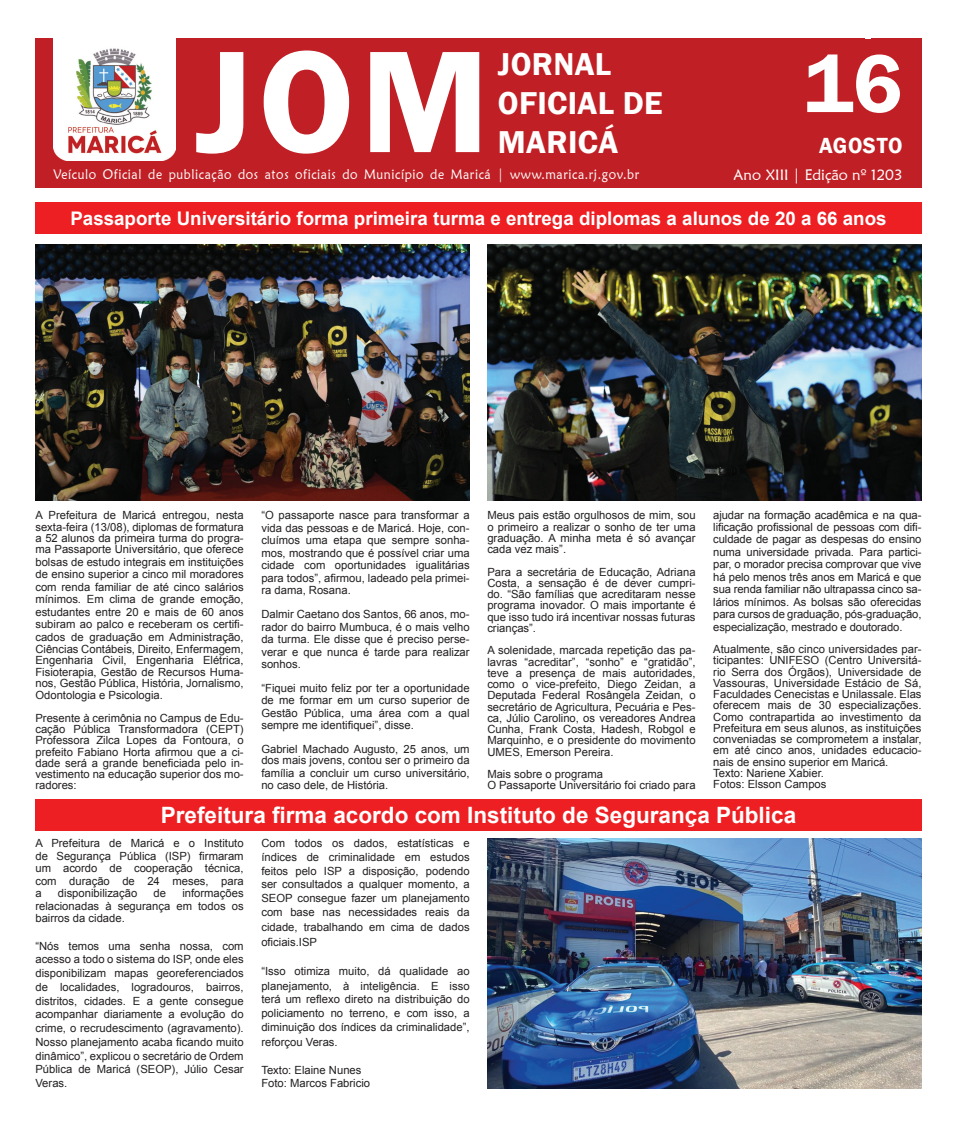
<style>
.page{position:relative;width:957px;height:1124px;background:#fff}
.page>*{position:absolute;margin:0;border:0;box-sizing:border-box;transform-origin:0 0}
.t1{font:600 150px "Franklin Gothic";color:#fff}
.t2{font:600 85px "Franklin Gothic";color:#fff}
.t3{font:600 32.5px/38.8px "Franklin Gothic";letter-spacing:.01em;color:#fff}
.t4{font:700 22.5px "Arial";color:#fff}
.t5{font:600 22.5px "Franklin Gothic";letter-spacing:.025em;color:#fff}
.t6{font:700 18.75px "Arial";color:#fff}
.t7{font:15px "Maiandra GD";color:#fff}
.t8{font:13.75px "Maiandra GD";letter-spacing:.05em;color:#fff;scale:.9 1}
.t9{font:11.25px/11.2px "Arial";color:#231f20;text-align:justify}
</style>
<div class="page">
<div style="left:870px;top:38px;width:51px;height:21px;background:#c02025"></div>
<div style="left:35px;top:38px;width:830px;height:21px;background:#c02025"></div>
<div style="left:35px;top:202px;width:886px;height:32px;background:#ee1f23"></div>
<div style="left:35px;top:798px;width:886px;height:32px;background:#ee1f23"></div>
<img style="left:35px;top:244px;width:435px;height:256px">
<img style="left:487px;top:244px;width:434px;height:256px">
<img style="left:487px;top:838px;width:434px;height:250px">
<div style="left:35px;top:39px;width:886px;height:149px;background:#c02025"></div>
<img style="left:54px;top:38px;width:121px;height:123px">
<h1 class="t1" style="left:195px;top:9px;width:295px">JOM</h1>
<h3 class="t3" style="left:498px;top:45px;width:166px">JORNAL<br>OFICIAL DE<br>MARICÁ</h3>
<h2 class="t2" style="left:803px;top:31px;width:101px">16</h2>
<h3 class="t5" style="left:819px;top:131px;width:85px">AGOSTO</h3>
<p class="t8" style="left:54px;top:166px;width:652px">Veículo Oficial de publicação dos atos oficiais do Município de Maricá | www.marica.rj.gov.br</p>
<h3 class="t7" style="left:733px;top:166px;width:171px">Ano XIII | Edição nº 1203</h3>
<h3 class="t6" style="left:70px;top:206px;width:817px">Passaporte Universitário forma primeira turma e entrega diplomas a alunos de 20 a 66 anos</h3>
<p class="t9" style="left:35px;top:509px;width:210px">A Prefeitura de Maricá entregou, nesta sexta-feira (13/08), diplomas de formatura a 52 alunos da primeira turma do progra&shy;ma Passaporte Universitário, que oferece</p>
<p class="t9" style="left:35px;top:555px;width:210px;line-height:12.5px">bolsas de estudo integrais em instituições de ensino superior a cinco mil moradores com renda familiar de até cinco salários mínimos. Em clima de grande emoção, estudantes entre 20 e mais de 60 anos subiram ao palco e receberam os certifi&shy;cados de graduação em Administração, Ciências Contábeis, Direito, Enfermagem,</p>
<p class="t9" style="left:35px;top:654px;width:210px">Engenharia Civil, Engenharia Elétrica, Fisioterapia, Gestão de Recursos Huma&shy;nos, Gestão Pública, História, Jornalismo,</p>
<p class="t9" style="left:35px;top:684px;width:210px;line-height:22.5px">Odontologia e Psicologia.<br>Presente à cerimônia no Campus de Edu-</p>
<p class="t9" style="left:35px;top:723px;width:210px">cação Pública Transformadora (CEPT)<br>Professora Zilca Lopes da Fontoura, o prefeito Fabiano Horta afirmou que a ci&shy;dade será a grande beneficiada pelo in&shy;vestimento na educação superior dos mo&shy;radores:</p>
<p class="t9" style="left:261px;top:509px;width:210px;line-height:12.5px">“O passaporte nasce para transformar a vida das pessoas e de Maricá. Hoje, con&shy;cluímos uma etapa que sempre sonha&shy;mos, mostrando que é possível criar uma cidade com oportunidades igualitárias para todos”, afirmou, ladeado pela primei&shy;ra dama, Rosana.</p>
<p class="t9" style="left:261px;top:608px;width:210px;line-height:12.5px">Dalmir Caetano dos Santos, 66 anos, mo&shy;rador do bairro Mumbuca, é o mais velho da turma. Ele disse que é preciso perse&shy;verar e que nunca é tarde para realizar sonhos.</p>
<p class="t9" style="left:261px;top:681px;width:210px;line-height:12.5px">“Fiquei muito feliz por ter a oportunidade de me formar em um curso superior de Gestão Pública, uma área com a qual sempre me identifiquei”, disse.</p>
<p class="t9" style="left:261px;top:743px;width:210px">Gabriel Machado Augusto, 25 anos, um dos mais jovens, contou ser o primeiro da</p>
<p class="t9" style="left:261px;top:766px;width:210px;line-height:12.5px">família a concluir um curso universitário, no caso dele, de História.</p>
<p class="t9" style="left:487px;top:509px;width:210px">Meus pais estão orgulhosos de mim, sou o primeiro a realizar o sonho de ter uma graduação. A minha meta é só avançar cada vez mais”.</p>
<p class="t9" style="left:487px;top:566px;width:210px">Para a secretária de Educação, Adriana Costa, a sensação é de dever cumpri&shy;do. “São famílias que acreditaram nesse programa inovador. O mais importante é que isso tudo irá incentivar nossas futuras crianças”.</p>
<p class="t9" style="left:487px;top:644px;width:210px">A solenidade, marcada repetição das pa&shy;lavras “acreditar”, “sonho” e “gratidão”, teve a presença de mais autoridades, como o vice-prefeito, Diego Zeidan, a Deputada Federal Rosângela Zeidan, o secretário de Agricultura, Pecuária e Pes&shy;ca, Júlio Carolino, os vereadores Andrea Cunha, Frank Costa, Hadesh, Robgol e Marquinho, e o presidente do movimento UMES, Emerson Pereira.</p>
<p class="t9" style="left:487px;top:768px;width:210px">Mais sobre o programa<br>O Passaporte Universitário foi criado para</p>
<p class="t9" style="left:713px;top:509px;width:210px">ajudar na formação acadêmica e na qua&shy;lificação profissional de pessoas com difi-</p>
<p class="t9" style="left:713px;top:533px;width:210px;line-height:12.5px">culdade de pagar as despesas do ensino numa universidade privada. Para partici&shy;par, o morador precisa comprovar que vive há pelo menos três anos em Maricá e que sua renda familiar não ultrapassa cinco sa&shy;lários mínimos. As bolsas são oferecidas para cursos de graduação, pós-graduação, especialização, mestrado e doutorado.</p>
<p class="t9" style="left:713px;top:643px;width:210px;text-align:left">Atualmente, são cinco universidades par&shy;ticipantes: UNIFESO (Centro Universitá&shy;rio Serra dos Órgãos), Universidade de Vassouras, Universidade Estácio de Sá, Faculdades Cenecistas e Unilassale. Elas oferecem mais de 30 especializações.<br>Como contrapartida ao investimento da Prefeitura em seus alunos, as instituições conveniadas se comprometem a instalar, em até cinco anos, unidades educacio&shy;nais de ensino superior em Maricá.<br>Texto: Nariene Xabier.<br>Fotos: Elsson Campos</p>
<h3 class="t4" style="left:161px;top:799px;width:637px">Prefeitura firma acordo com Instituto de Segurança Pública</h3>
<p class="t9" style="left:35px;top:836px;width:210px;line-height:12.5px">A Prefeitura de Maricá e o Instituto de Segurança Pública (ISP) firmaram um acordo de cooperação técnica, com duração de 24 meses, para a</p>
<p class="t9" style="left:35px;top:886px;width:210px;line-height:12.5px;text-indent:147px">informações relacionadas à segurança em todos os bairros da cidade.</p>
<p class="t9" style="left:35px;top:938px;width:210px;line-height:13.8px">“Nós temos uma senha nossa, com acesso a todo o sistema do ISP, onde eles disponibilizam mapas georeferenciados de localidades, logradouros, bairros, distritos, cidades. E a gente consegue acompanhar diariamente a evolução do crime, o recrudescimento (agravamento).<br>Nosso planejamento acaba ficando muito dinâmico”, explicou o secretário de Ordem Pública de Maricá (SEOP), Júlio Cesar Veras.</p>
<p class="t9" style="left:58px;top:887px;width:81px">disponibilização</p>
<p class="t9" style="left:154px;top:887px;width:14px">de</p>
<p class="t9" style="left:261px;top:836px;width:210px;line-height:13.8px">Com todos os dados, estatísticas e índices de criminalidade em estudos feitos pelo ISP a disposição, podendo ser consultados a qualquer momento, a SEOP consegue fazer um planejamento com base nas necessidades reais da</p>
<p class="t9" style="left:261px;top:919px;width:210px;line-height:15px">cidade, trabalhando em cima de dados oficiais.ISP</p>
<p class="t9" style="left:261px;top:963px;width:210px;line-height:15px">“Isso otimiza muito, dá qualidade ao planejamento, à inteligência. E isso</p>
<p class="t9" style="left:261px;top:992px;width:210px;line-height:13.8px">terá um reflexo direto na distribuição do policiamento no terreno, e com isso, a diminuição dos índices da criminalidade”,</p>
<p class="t9" style="left:261px;top:1036px;width:78px">reforçou Veras.</p>
<p class="t9" style="left:261px;top:1062px;width:110px;line-height:13.8px">Texto: Elaine Nunes<br>Foto: Marcos Fabricio</p>
</div>
